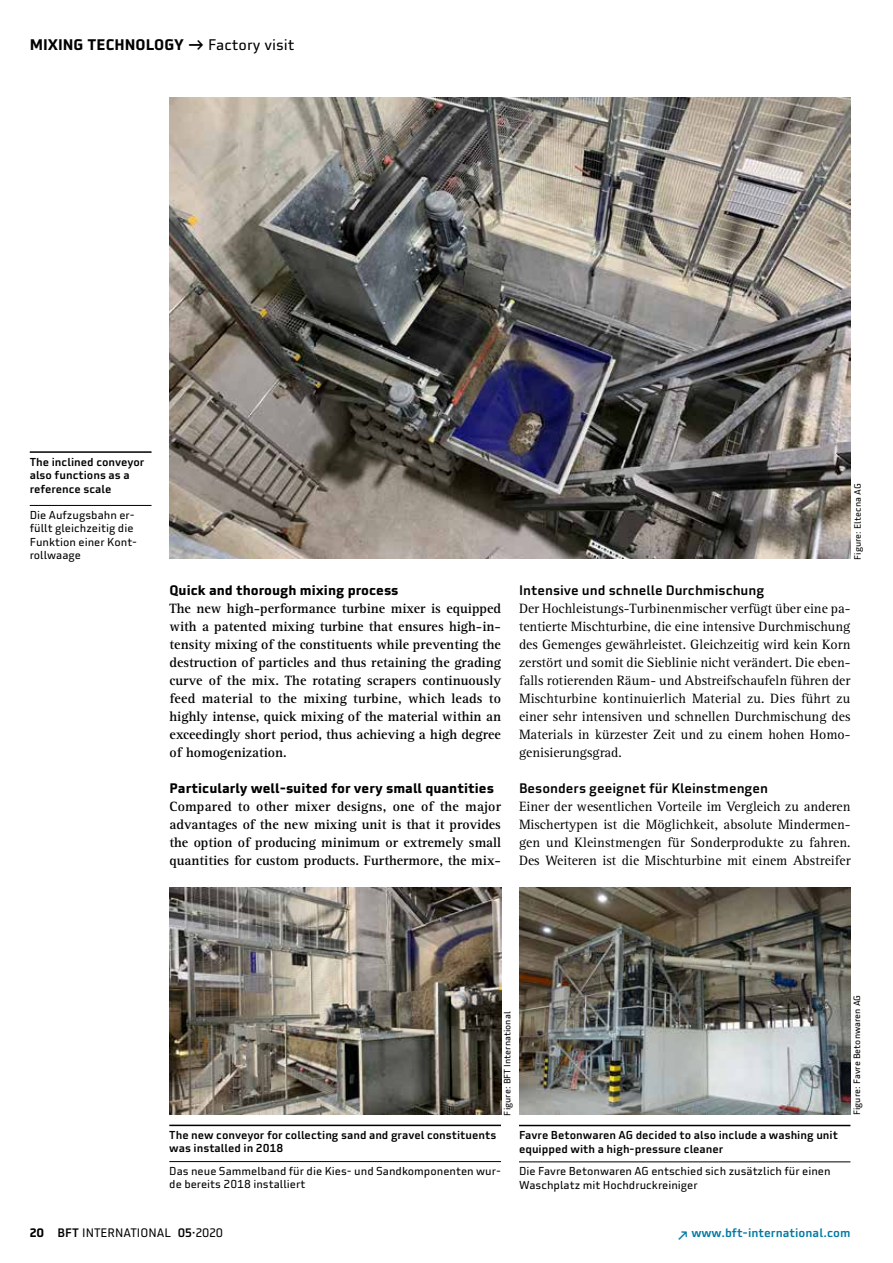
<style>
.page{position:relative;width:893px;height:1263px;background:#fff}
.page>*{position:absolute;margin:0;border:0;box-sizing:border-box;transform-origin:0 0}
.t1{font:700 15px "Utility OT";color:#000;scale:.95 1}
.t2{font:13.95px/18px "Rotis Serif Std";color:#000;text-align:justify}
.t3{font:700 13.95px/18px "Rotis Serif Std";color:#000;text-align:justify}
.t4{font:700 13.5px "Utility OT";color:#000;scale:.95 1}
.t5{font:500 13.5px "Utility OT";color:#000;scale:.95 1}
.t6{font:500 12px "Utility OT";color:#007aa4;scale:.95 1}
.t7{font:12px "Utility OT";color:#000;scale:.95 1}
.t8{font:11.25px/13.5px "Utility OT";color:#000;scale:.95 1}
.t9{font:500 11.25px/13.5px "Utility OT";color:#000;scale:.95 1}
.t10{font:9px "Utility OT";color:#000;scale:.95 1}
.s1{font-weight:500}
.s2{font-weight:400}
.s3{font-weight:700}
</style>
<div class="page">
<img style="left:170px;top:888px;width:331px;height:226px">
<hr style="left:169px;top:1124px;width:332px;height:2px;background:#000">
<hr style="left:169px;top:1161px;width:332px;height:1px;background:#000">
<img style="left:170px;top:98px;width:680px;height:461px">
<hr style="left:30px;top:451px;width:122px;height:2px;background:#000">
<hr style="left:30px;top:505px;width:122px;height:1px;background:#000">
<img style="left:519px;top:888px;width:331px;height:226px">
<hr style="left:519px;top:1125px;width:331px;height:1px;background:#000">
<hr style="left:519px;top:1161px;width:331px;height:1px;background:#000">
<p class="t1" style="left:30px;top:34px;width:280px">MIXING TECHNOLOGY <span class="s1">→</span> <span class="s2">Factory visit</span></p>
<p class="t9" style="left:30px;top:455px;width:122px">The inclined conveyor also functions as a reference scale</p>
<p class="t8" style="left:30px;top:508px;width:114px">Die Aufzugsbahn er&shy;füllt gleichzeitig die<br>Funktion einer Kont&shy;rollwaage</p>
<p class="t4" style="left:170px;top:581px;width:243px">Quick and thorough mixing process</p>
<p class="t3" style="left:170px;top:599px;width:333px">The new high-performance turbine mixer is equipped with a patented mixing turbine that ensures high-in&shy;tensity mixing of the constituents while preventing the destruction of particles and thus retaining the grading curve of the mix. The rotating scrapers continuously feed material to the mixing turbine, which leads to highly intense, quick mixing of the material within an exceedingly short period, thus achieving a high degree of homogenization.</p>
<p class="t4" style="left:170px;top:779px;width:343px">Particularly well-suited for very small quantities</p>
<p class="t3" style="left:170px;top:797px;width:333px">Compared to other mixer designs, one of the major advantages of the new mixing unit is that it provides the option of producing minimum or extremely small quantities for custom products. Furthermore, the mix-</p>
<p class="t10" style="left:852px;top:560px;width:82px;rotate:-90deg">Figure: Eltecna AG</p>
<p class="t5" style="left:519px;top:582px;width:260px">Intensive und schnelle Durchmischung</p>
<p class="t2" style="left:519px;top:599px;width:333px">Der Hochleistungs-Turbinenmischer verfügt über eine pa&shy;tentierte Mischturbine, die eine intensive Durchmischung des Gemenges gewährleistet. Gleichzeitig wird kein Korn zerstört und somit die Sieblinie nicht verändert. Die eben&shy;falls rotierenden Räum- und Abstreifschaufeln führen der Mischturbine kontinuierlich Material zu. Dies führt zu einer sehr intensiven und schnellen Durchmischung des Materials in kürzester Zeit und zu einem hohen Homo&shy;genisierungsgrad.</p>
<p class="t5" style="left:519px;top:779px;width:264px">Besonders geeignet für Kleinstmengen</p>
<p class="t2" style="left:519px;top:797px;width:333px">Einer der wesentlichen Vorteile im Vergleich zu anderen Mischertypen ist die Möglichkeit, absolute Mindermen&shy;gen und Kleinstmengen für Sonderprodukte zu fahren.<br>Des Weiteren ist die Mischturbine mit einem Abstreifer</p>
<p class="t10" style="left:502px;top:1115px;width:111px;rotate:-90deg">Figure: BFT International</p>
<p class="t9" style="left:169px;top:1128px;width:346px">The new conveyor for collecting sand and gravel constituents was installed in 2018</p>
<p class="t8" style="left:169px;top:1164px;width:351px">Das neue Sammelband für die Kies- und Sandkomponenten wur&shy;de bereits 2018 installiert</p>
<p class="t9" style="left:519px;top:1128px;width:337px">Favre Betonwaren AG decided to also include a washing unit equipped with a high-pressure cleaner</p>
<p class="t8" style="left:519px;top:1164px;width:330px">Die Favre Betonwaren AG entschied sich zusätzlich für einen<br>Waschplatz mit Hochdruckreiniger</p>
<p class="t10" style="left:851px;top:1115px;width:128px;rotate:-90deg">Figure: Favre Betonwaren AG</p>
<p class="t7" style="left:30px;top:1226px;width:205px"><span class="s3">20</span> <span class="s1">BFT</span> INTERNATIONAL <span class="s1">05·</span>2020</p>
<p class="t6" style="left:678px;top:1226px;width:183px">↗ www.bft-international.com</p>
</div>
